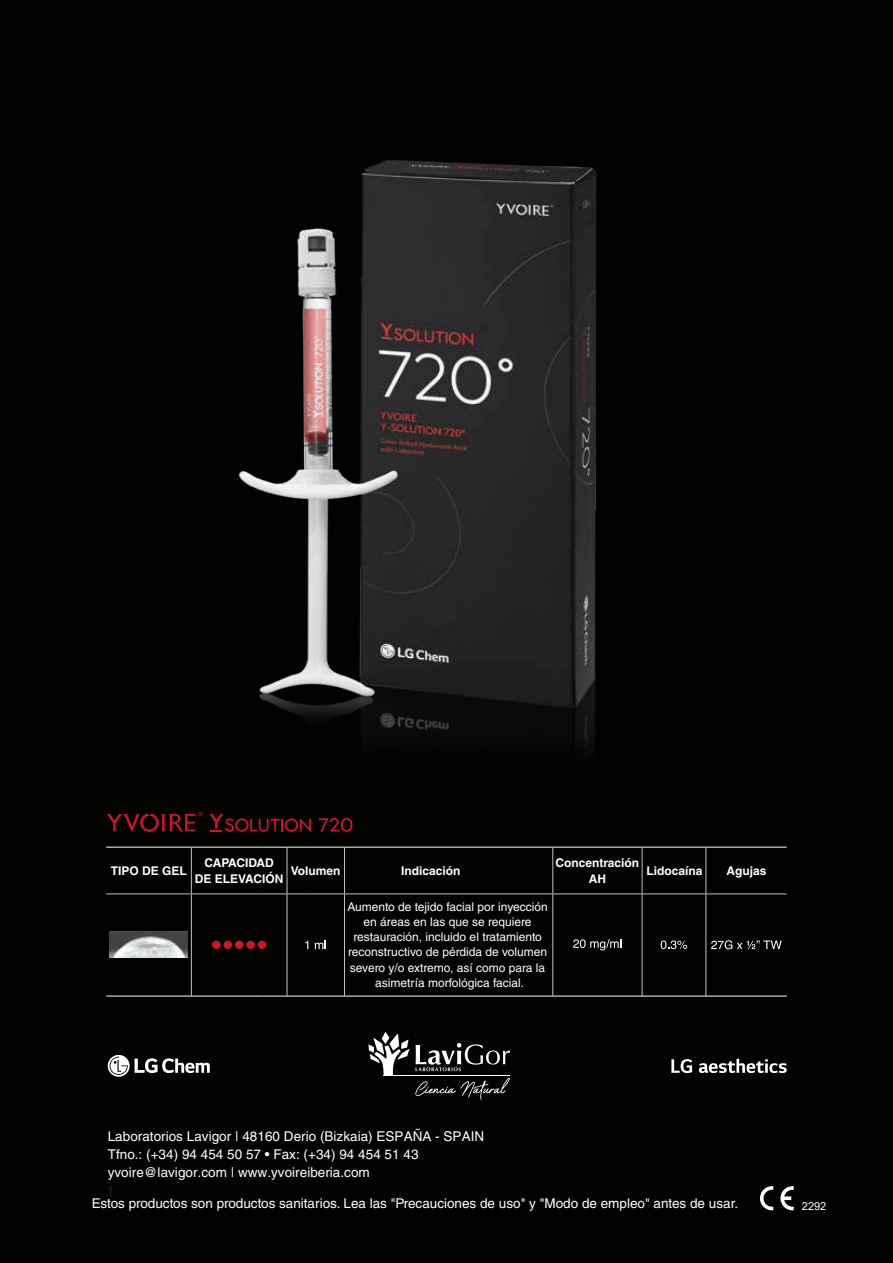
<style>
.page{position:relative;width:893px;height:1263px;background:#020200}
.page>*{position:absolute;margin:0;border:0;box-sizing:border-box;transform-origin:0 0}
.t1{font:13.5px/18px "Helvetica LT Std";color:#fff}
.t2{font:12px/15.3px "Helvetica LT Std";color:#fff;text-align:center}
.t3{font:700 12px/15.3px "Helvetica LT Std";color:#fff;text-align:center}
.t4{font:11.1px "Arial";color:#fff}
</style>
<div class="page">
<svg style="left:108px;top:1186px;width:3px;height:10px"></svg>
<div style="left:212px;top:941px;width:9px;height:8px;background:#cc172b;border-radius:50%"></div>
<div style="left:223px;top:941px;width:9px;height:8px;background:#cc172b;border-radius:50%"></div>
<div style="left:235px;top:941px;width:8px;height:8px;background:#cc172b;border-radius:50%"></div>
<div style="left:246px;top:941px;width:9px;height:8px;background:#cc172b;border-radius:50%"></div>
<div style="left:258px;top:941px;width:8px;height:8px;background:#cc172b;border-radius:50%"></div>
<img style="left:109px;top:932px;width:78px;height:26px">
<hr style="left:106px;top:847px;width:85px;height:1px;background:#fff">
<hr style="left:191px;top:847px;width:73px;height:1px;background:#fff">
<hr style="left:264px;top:847px;width:46px;height:1px;background:#fff">
<hr style="left:310px;top:847px;width:243px;height:1px;background:#fff">
<hr style="left:553px;top:847px;width:89px;height:1px;background:#fff">
<hr style="left:642px;top:847px;width:64px;height:1px;background:#fff">
<hr style="left:706px;top:847px;width:81px;height:1px;background:#fff">
<hr style="left:106px;top:996px;width:85px;height:1px;background:#fff">
<hr style="left:191px;top:996px;width:73px;height:1px;background:#fff">
<hr style="left:264px;top:996px;width:46px;height:1px;background:#fff">
<hr style="left:310px;top:996px;width:243px;height:1px;background:#fff">
<hr style="left:553px;top:996px;width:89px;height:1px;background:#fff">
<hr style="left:642px;top:996px;width:64px;height:1px;background:#fff">
<hr style="left:706px;top:996px;width:81px;height:1px;background:#fff">
<hr style="left:191px;top:847px;width:1px;height:46px;background:#bdc0c7">
<hr style="left:287px;top:847px;width:1px;height:46px;background:#bdc0c7">
<hr style="left:344px;top:847px;width:1px;height:46px;background:#bdc0c7">
<hr style="left:552px;top:847px;width:1px;height:46px;background:#bdc0c7">
<hr style="left:642px;top:847px;width:1px;height:46px;background:#bdc0c7">
<hr style="left:705px;top:847px;width:1px;height:46px;background:#bdc0c7">
<hr style="left:106px;top:893px;width:85px;height:1px;background:#bdc0c7">
<hr style="left:191px;top:893px;width:73px;height:1px;background:#bdc0c7">
<hr style="left:191px;top:894px;width:1px;height:102px;background:#bdc0c7">
<hr style="left:264px;top:893px;width:46px;height:1px;background:#bdc0c7">
<hr style="left:287px;top:894px;width:1px;height:102px;background:#bdc0c7">
<hr style="left:310px;top:893px;width:243px;height:1px;background:#bdc0c7">
<hr style="left:344px;top:894px;width:1px;height:102px;background:#bdc0c7">
<hr style="left:553px;top:893px;width:89px;height:1px;background:#bdc0c7">
<hr style="left:552px;top:894px;width:1px;height:102px;background:#bdc0c7">
<hr style="left:642px;top:893px;width:64px;height:1px;background:#bdc0c7">
<hr style="left:642px;top:894px;width:1px;height:102px;background:#bdc0c7">
<hr style="left:706px;top:893px;width:81px;height:1px;background:#bdc0c7">
<hr style="left:705px;top:894px;width:1px;height:102px;background:#bdc0c7">
<svg style="left:305px;top:941px;width:3px;height:8px"></svg>
<svg style="left:315px;top:940px;width:11px;height:9px"></svg>
<svg style="left:573px;top:939px;width:48px;height:11px"></svg>
<svg style="left:661px;top:940px;width:26px;height:9px"></svg>
<svg style="left:711px;top:940px;width:71px;height:9px"></svg>
<svg style="left:106px;top:811px;width:97px;height:21px"></svg>
<svg style="left:210px;top:814px;width:101px;height:18px"></svg>
<svg style="left:319px;top:818px;width:33px;height:14px"></svg>
<img style="left:239px;top:160px;width:357px;height:595px">
<svg style="left:671px;top:1059px;width:21px;height:14px"></svg>
<svg style="left:699px;top:1058px;width:88px;height:15px"></svg>
<svg style="left:107px;top:1054px;width:103px;height:23px"></svg>
<svg style="left:415px;top:1078px;width:95px;height:22px"></svg>
<svg style="left:415px;top:1043px;width:95px;height:28px"></svg>
<svg style="left:368px;top:1032px;width:41px;height:43px"></svg>
<hr style="left:384px;top:1075px;width:126px;height:1px;background:#fff">
<svg style="left:780px;top:1186px;width:14px;height:24px"></svg>
<svg style="left:760px;top:1186px;width:13px;height:25px"></svg>
<p class="t3" style="left:195px;top:855px;width:90px">CAPACIDAD<br>DE ELEVACIÓN</p>
<p class="t3" style="left:555px;top:855px;width:85px">Concentración<br>AH</p>
<p class="t3" style="left:291px;top:863px;width:51px">Volumen</p>
<p class="t3" style="left:401px;top:863px;width:61px">Indicación</p>
<p class="t2" style="left:347px;top:899px;width:202px">Aumento de tejido facial por inyección en áreas en las que se requiere restauración, incluido el tratamiento reconstructivo de pérdida de volumen severo y/o extremo, así como para la asimetría morfológica facial.</p>
<p class="t3" style="left:111px;top:863px;width:78px">TIPO DE GEL</p>
<p class="t3" style="left:646px;top:863px;width:58px">Lidocaína</p>
<p class="t3" style="left:727px;top:863px;width:41px">Agujas</p>
<p class="t1" style="left:108px;top:1127px;width:378px">Laboratorios Lavigor | 48160 Derio (Bizkaia) ESPAÑA - SPAIN<br>Tfno.: (+34) 94 454 50 57 • Fax: (+34) 94 454 51 43 yvoire@lavigor.com | www.yvoireiberia.com</p>
<p class="t1" style="left:92px;top:1194px;width:648px">Estos productos son productos sanitarios. Lea las "Precauciones de uso" y "Modo de empleo" antes de usar.</p>
<p class="t4" style="left:802px;top:1199px;width:26px">2292</p>
</div>
